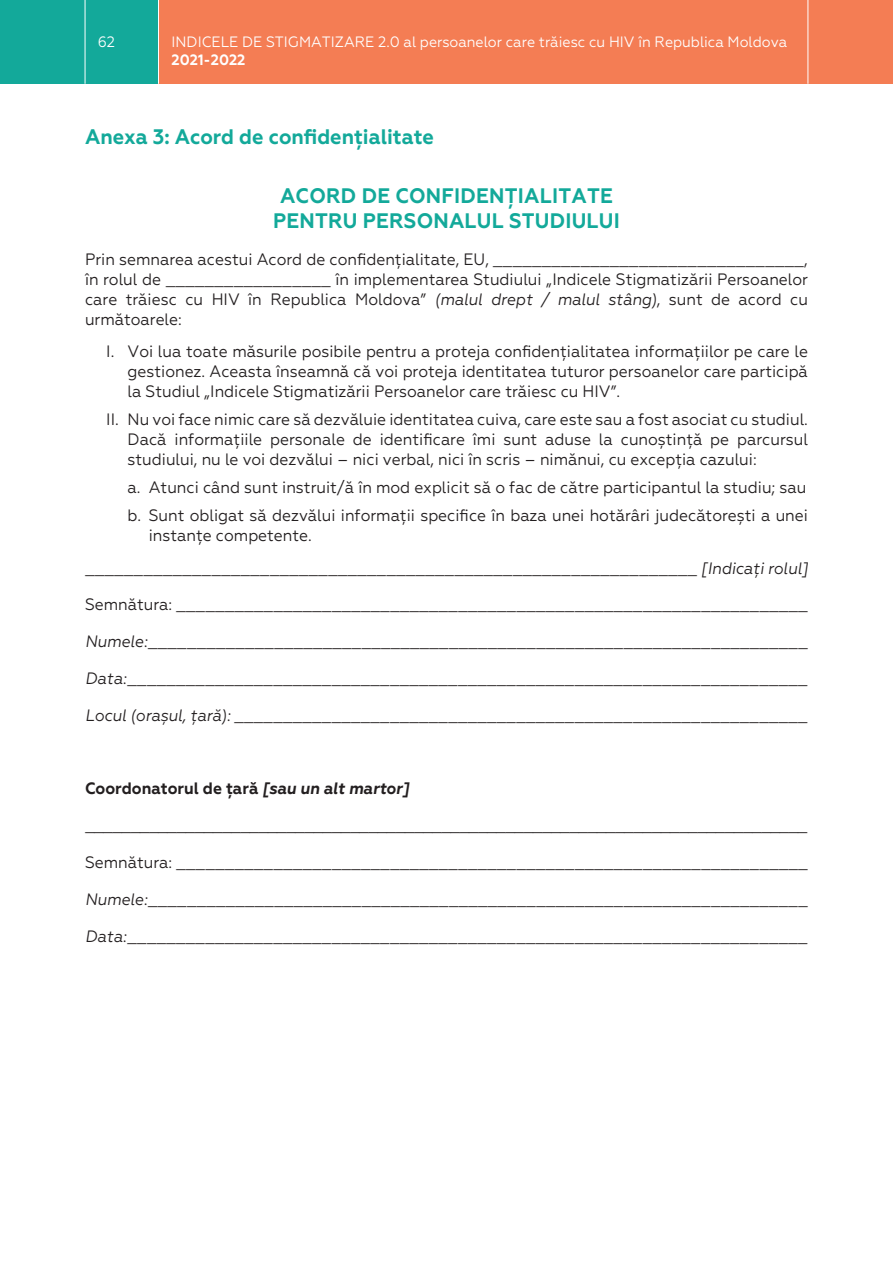
<style>
.page{position:relative;width:893px;height:1263px;background:#fff}
.page>*{position:absolute;margin:0;border:0;box-sizing:border-box;transform-origin:0 0}
.t1{font:700 21px/25.2px "Geometria";letter-spacing:.01em;color:#13a99a;text-align:center;scale:.95 1}
.t2{font:16.5px/19.8px "Geometria";color:#231f20;text-align:justify;scale:.95 1}
.t3{font:italic 16.5px "Geometria";color:#231f20;scale:.95 1}
.t4{font:700 16.5px "Geometria";color:#231f20;scale:.95 1}
.t5{font:15px "Geometria";color:#fff;scale:.95 1}
.t6{font:700 15px "Geometria";color:#fff;scale:.95 1}
.s1{font-style:italic}
</style>
<div class="page">
<div style="left:0;top:0;width:893px;height:84px;background:#f47d54"></div>
<div style="left:0;top:0;width:158px;height:84px;background:#13a99a"></div>
<hr style="left:158px;top:0;width:1px;height:84px;background:#fff">
<hr style="left:808px;top:0;width:1px;height:84px;background:#fff">
<hr style="left:85px;top:0;width:1px;height:84px;background:#fff">
<p class="t5" style="left:98px;top:33px;width:20px">62</p>
<p class="t5" style="left:172px;top:33px;width:649px">INDICELE DE STIGMATIZARE 2.0 al persoanelor care trăiesc cu HIV în Republica Moldova</p>
<p class="t6" style="left:172px;top:51px;width:79px">2021-2022</p>
<p class="t1" style="left:85px;top:124px;width:369px">Anexa 3: Acord de confidențialitate</p>
<p class="t1" style="left:273px;top:183px;width:366px">ACORD DE CONFIDENȚIALITATE<br>PENTRU PERSONALUL STUDIULUI</p>
<p class="t2" style="left:85px;top:249px;width:762px">Prin semnarea acestui Acord de confidențialitate, EU, <span class="s1">________________________________</span>, în rolul de _________________ în implementarea Studiului „Indicele Stigmatizării Persoanelor care trăiesc cu HIV în Republica Moldova” <span class="s1">(malul drept / malul stâng)</span>, sunt de acord cu următoarele:</p>
<p class="t2" style="left:128px;top:341px;width:718px;text-indent:-21px">I. Voi lua toate măsurile posibile pentru a proteja confidențialitatea informațiilor pe care le gestionez. Aceasta înseamnă că voi proteja identitatea tuturor persoanelor care participă la Studiul „Indicele Stigmatizării Persoanelor care trăiesc cu HIV”.</p>
<p class="t2" style="left:128px;top:409px;width:718px;text-indent:-21px">II. Nu voi face nimic care să dezvăluie identitatea cuiva, care este sau a fost asociat cu studiul.<br>Dacă informațiile personale de identificare îmi sunt aduse la cunoștință pe parcursul studiului, nu le voi dezvălui – nici verbal, nici în scris – nimănui, cu excepția cazului:</p>
<p class="t2" style="left:128px;top:473px;width:718px;line-height:28.3px">a. Atunci când sunt instruit/ă în mod explicit să o fac de către participantul la studiu; sau b. Sunt obligat să dezvălui informații specifice în baza unei hotărâri judecătorești a unei</p>
<p class="t2" style="left:85px;top:519px;width:762px;line-height:32.5px;text-indent:64px">instanțe competente. _______________________________________________________________ <span class="s1">[Indicați rolul]</span></p>
<p class="t2" style="left:85px;top:595px;width:762px">Semnătura: _________________________________________________________________</p>
<p class="t3" style="left:85px;top:632px;width:763px">Numele: ____________________________________________________________________</p>
<p class="t3" style="left:85px;top:669px;width:762px">Data: ______________________________________________________________________</p>
<p class="t3" style="left:85px;top:705px;width:762px">Locul (orașul, țară): ___________________________________________________________</p>
<p class="t4" style="left:85px;top:779px;width:343px">Coordonatorul de țară <span class="s1">[sau un alt martor]</span></p>
<p class="t2" style="left:85px;top:816px;width:762px">_______________________________________________________________________________</p>
<p class="t2" style="left:85px;top:852px;width:762px">Semnătura: _________________________________________________________________</p>
<p class="t3" style="left:85px;top:890px;width:763px">Numele: ____________________________________________________________________</p>
<p class="t3" style="left:85px;top:926px;width:762px">Data: ______________________________________________________________________</p>
</div>
